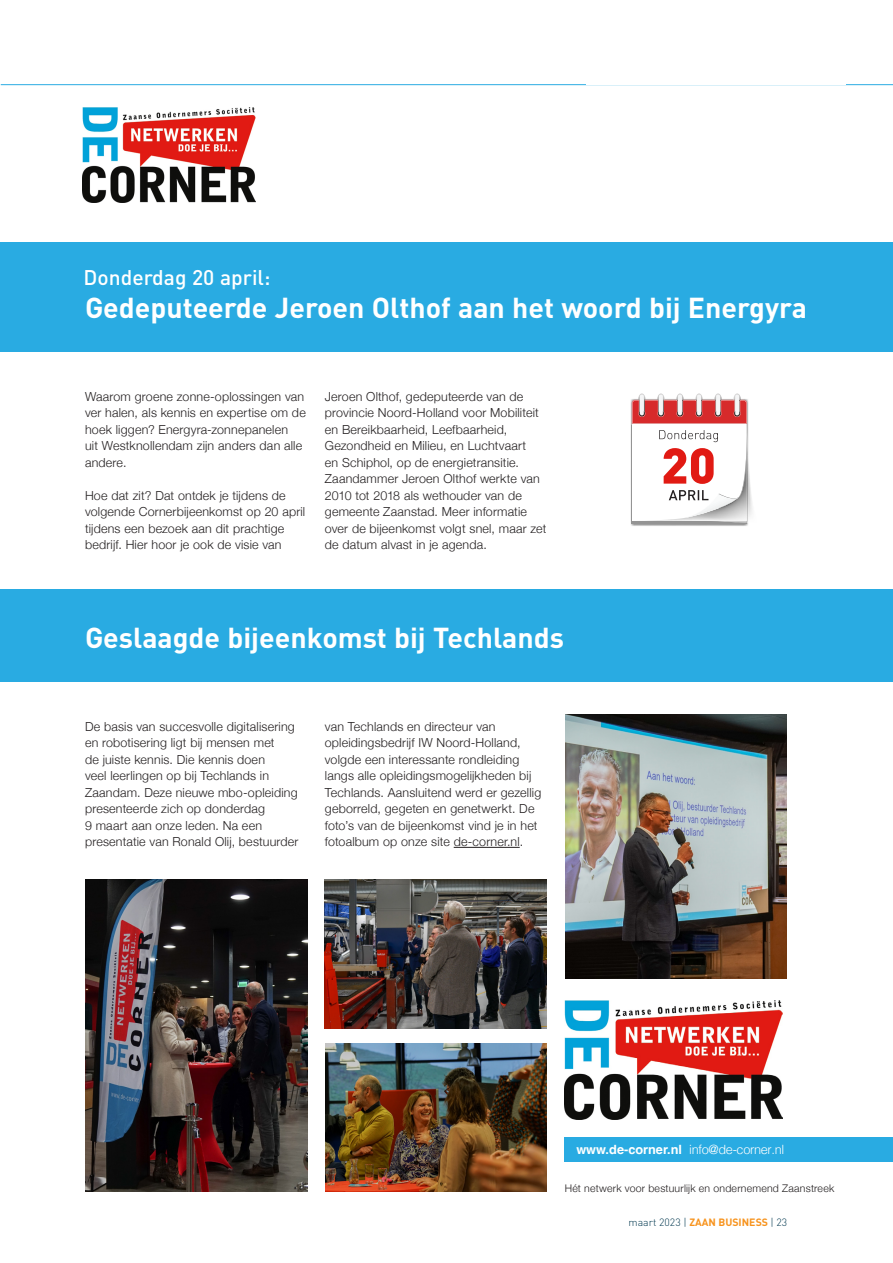
<style>
.page{position:relative;width:893px;height:1263px;background:#fff}
.page>*{position:absolute;margin:0;border:0;box-sizing:border-box;transform-origin:0 0}
.t1{font:700 28.5px "DIN Pro";color:#fff}
.t2{font:500 21px "DIN Pro";color:#fff}
.t3{font:300 12.75px "Helvetica";letter-spacing:-.025em;color:#fff}
.t4{font:300 12.45px/16.5px "Helvetica Neue";letter-spacing:.015em;color:#231f20}
.t5{font:300 10.5px "Helvetica Neue";letter-spacing:.02em;color:#231f20}
.t6{font:300 10.5px "DIN Pro";color:#02384f}
.s1{font-weight:700}
.s2{font-weight:700;color:#f7931d}
</style>
<div class="page">
<div style="left:0;top:242px;width:893px;height:109px;background:#29abe2"></div>
<div style="left:0;top:589px;width:893px;height:93px;background:#29abe2"></div>
<hr style="left:1px;top:84px;width:892px;height:1px;background:#29abe2">
<hr style="left:454px;top:847px;width:66px;height:1px;background:#231f20">
<img style="left:83px;top:108px;width:173px;height:95px">
<div style="left:565px;top:1137px;width:328px;height:25px;background:#29abe2"></div>
<img style="left:565px;top:1000px;width:218px;height:119px">
<img style="left:630px;top:399px;width:118px;height:127px">
<img style="left:748px;top:458px;width:4px;height:59px">
<svg style="left:632px;top:393px;width:116px;height:130px"></svg>
<img style="left:565px;top:714px;width:222px;height:264px">
<img style="left:85px;top:879px;width:222px;height:313px">
<img style="left:325px;top:1044px;width:222px;height:148px">
<img style="left:325px;top:879px;width:222px;height:149px">
<h2 class="t2" style="left:84px;top:263px;width:188px">Donderdag 20 april:</h2>
<h1 class="t1" style="left:85px;top:288px;width:723px">Gedeputeerde Jeroen Olthof aan het woord bij Energyra</h1>
<p class="t4" style="left:85px;top:387px;width:222px">Waarom groene zonne-oplossingen van ver halen, als kennis en expertise om de hoek liggen? Energyra-zonnepanelen<br>uit Westknollendam zijn anders dan alle andere.</p>
<p class="t4" style="left:85px;top:486px;width:222px">Hoe dat zit? Dat ontdek je tijdens de volgende Cornerbijeenkomst op 20 april tijdens een bezoek aan dit prachtige bedrijf. Hier hoor je ook de visie van</p>
<p class="t4" style="left:325px;top:387px;width:223px">Jeroen Olthof, gedeputeerde van de provincie Noord-Holland voor Mobiliteit en Bereikbaarheid, Leefbaarheid, Gezondheid en Milieu, en Luchtvaart<br>en Schiphol, op de energietransitie.<br>Zaandammer Jeroen Olthof werkte van 2010 tot 2018 als wethouder van de gemeente Zaanstad. Meer informatie over de bijeenkomst volgt snel, maar zet de datum alvast in je agenda.</p>
<h1 class="t1" style="left:85px;top:618px;width:480px">Geslaagde bijeenkomst bij Techlands</h1>
<p class="t4" style="left:85px;top:717px;width:215px">De basis van succesvolle digitalisering en robotisering ligt bij mensen met<br>de juiste kennis. Die kennis doen<br>veel leerlingen op bij Techlands in Zaandam. Deze nieuwe mbo-opleiding presenteerde zich op donderdag<br>9 maart aan onze leden. Na een presentatie van Ronald Olij, bestuurder</p>
<p class="t4" style="left:325px;top:717px;width:218px">van Techlands en directeur van opleidingsbedrijf IW Noord-Holland, volgde een interessante rondleiding langs alle opleidingsmogelijkheden bij Techlands. Aansluitend werd er gezellig geborreld, gegeten en genetwerkt. De foto’s van de bijeenkomst vind je in het fotoalbum op onze site de-corner.nl.</p>
<p class="t3" style="left:576px;top:1139px;width:209px"><span class="s1">www.de-corner.nl</span> info@de-corner.nl</p>
<p class="t5" style="left:565px;top:1180px;width:271px">Hét netwerk voor bestuurlijk en ondernemend Zaanstreek</p>
<p class="t6" style="left:629px;top:1215px;width:160px">maart 2023 | <span class="s2">ZAAN BUSINESS</span> | 23</p>
</div>
